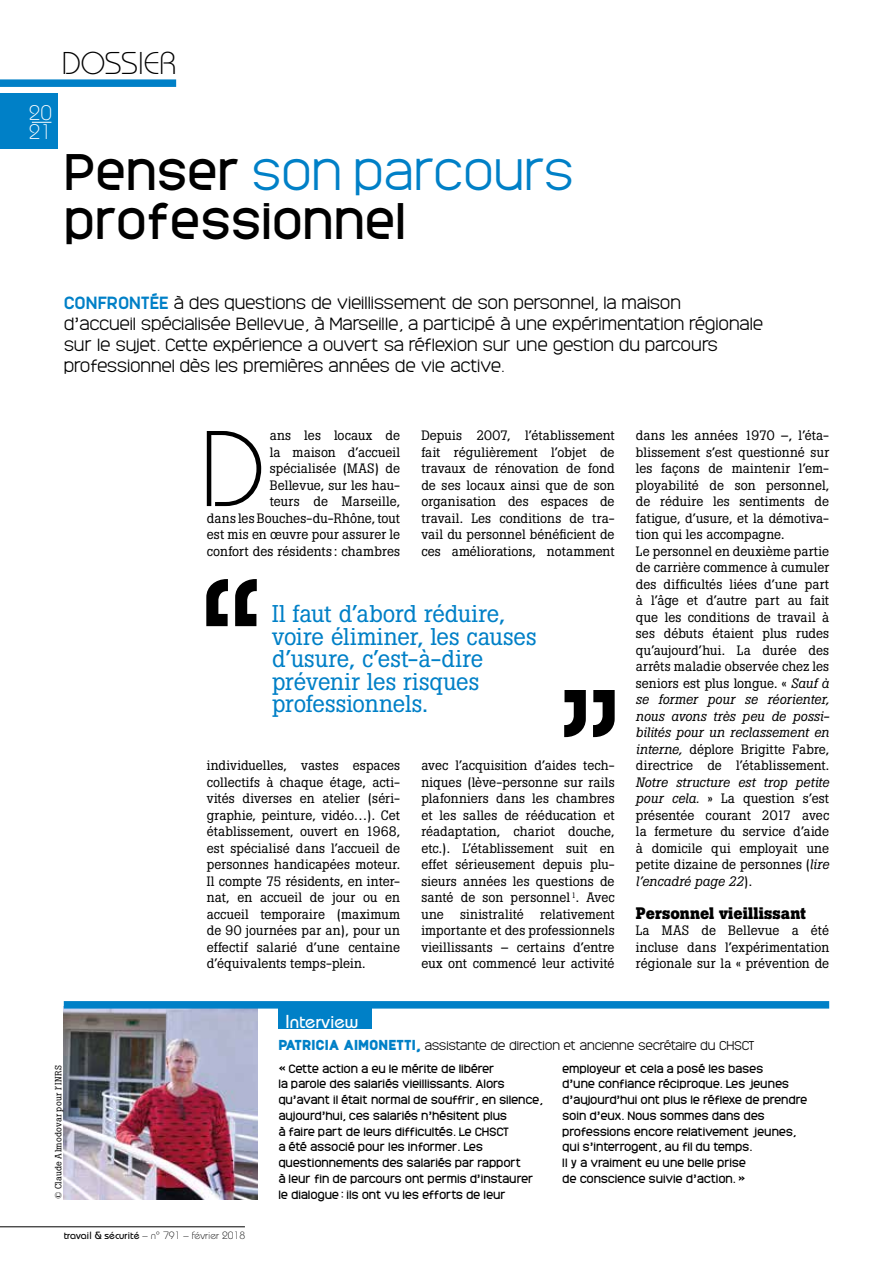
<style>
.page{position:relative;width:893px;height:1263px;background:#fff}
.page>*{position:absolute;margin:0;border:0;box-sizing:border-box;transform-origin:0 0}
.t1{font:300 107.25px "Bauhaus";color:#000}
.t2{font:48px/49.5px "Monark";letter-spacing:-.015em;color:#000}
.t3{font:300 31.5px "Bauhaus";letter-spacing:-.025em;color:#000}
.t4{font:24px/22.5px "Boton";color:#0080c7}
.t5{font:300 21px/19.5px "Bauhaus";color:#fff}
.t6{font:500 18.75px "Bauhaus";color:#fff}
.t7{font:300 16.5px/21px "Monark";letter-spacing:-.02em;color:#000}
.t8{font:700 16.5px "Boton";letter-spacing:.01em;color:#000}
.t9{font:13.5px/16.5px "Boton";letter-spacing:.005em;color:#000;text-align:justify}
.t10{font:300 12px "Monark";letter-spacing:-.03em;color:#000}
.t11{font:11.25px/15.8px "Monark";letter-spacing:-.02em;color:#000}
.t12{font:300 10.5px "Bauhaus";color:#000}
.t13{font:9px "Boton";letter-spacing:.03em;color:#000}
.s1{font-weight:300;color:#0080c7}
.s2{font-weight:700;color:#0080c7}
.s3{font-style:italic}
.s4{font-weight:500}
.s5{font-weight:900;font-size:13.5px;color:#0080c7}
</style>
<div class="page">
<div style="left:0;top:79px;width:176px;height:8px;background:#0080c7"></div>
<div style="left:0;top:93px;width:57px;height:56px;background:#0080c7"></div>
<hr style="left:0;top:1226px;width:245px;height:1px;background:#000">
<svg style="left:32px;top:122px;width:19px;height:1px"></svg>
<img style="left:64px;top:1008px;width:193px;height:191px">
<div style="left:64px;top:1001px;width:765px;height:7px;background:#0080c7"></div>
<div style="left:278px;top:1008px;width:94px;height:21px;background:#0080c7"></div>
<svg style="left:206px;top:579px;width:51px;height:47px"></svg>
<svg style="left:564px;top:690px;width:51px;height:47px"></svg>
<h3 class="t5" style="left:29px;top:103px;width:25px">20<br>21</h3>
<h3 class="t3" style="left:62px;top:45px;width:116px">DOSSIER</h3>
<h2 class="t2" style="left:64px;top:145px;width:512px">Penser <span class="s1">son parcours </span>professionnel</h2>
<p class="t7" style="left:64px;top:292px;width:701px"><span class="s2">CONFRONTÉE</span> à des questions de vieillissement de son personnel, la maison<br>d’accueil spécialisée Bellevue, à Marseille, a participé à une expérimentation régionale sur le sujet. Cette expérience a ouvert sa réflexion sur une gestion du parcours professionnel dès les premières années de vie active.</p>
<p class="t9" style="left:207px;top:427px;width:195px;text-align:right">ans les locaux de<br>la maison d’accueil spécialisée (MAS) de<br>Bellevue, sur les hau-<br>teurs de Marseille,<br>dans les Bouches-du-Rhône, tout est mis en œuvre pour assurer le confort des résidents: chambres</p>
<h1 class="t1" style="left:200px;top:406px;width:67px">D</h1>
<p class="t9" style="left:421px;top:427px;width:195px">Depuis 2007, l’établissement fait régulièrement l’objet de travaux de rénovation de fond de ses locaux ainsi que de son organisation des espaces de travail. Les conditions de tra&shy;vail du personnel bénéficient de ces améliorations, notamment</p>
<h3 class="t4" style="left:272px;top:602px;width:266px">Il faut d’abord réduire, voire éliminer, les causes d’usure, c’est-à-dire prévenir les risques professionnels.</h3>
<p class="t9" style="left:207px;top:757px;width:195px">individuelles, vastes espaces collectifs à chaque étage, acti&shy;vités diverses en atelier (séri&shy;graphie, peinture, vidéo…). Cet établissement, ouvert en 1968, est spécialisé dans l’accueil de personnes handicapées moteur.<br>Il compte 75 résidents, en inter&shy;nat, en accueil de jour ou en accueil temporaire (maximum de 90 journées par an), pour un effectif salarié d’une centaine d’équivalents temps-plein.</p>
<p class="t9" style="left:421px;top:757px;width:195px">avec l’acquisition d’aides tech&shy;niques (lève-personne sur rails plafonniers dans les chambres et les salles de rééducation et réadaptation, chariot douche, etc.). L’établissement suit en effet sérieusement depuis plu&shy;sieurs années les questions de santé de son personnel <sup>1</sup>. Avec une sinistralité relativement importante et des professionnels vieillissants – certains d’entre eux ont commencé leur activité</p>
<p class="t9" style="left:636px;top:427px;width:195px;text-align:left">dans les années 1970 –, l’éta&shy;blissement s’est questionné sur les façons de maintenir l’em&shy;ployabilité de son personnel, de réduire les sentiments de fatigue, d’usure, et la démotiva&shy;tion qui les accompagne.<br>Le personnel en deuxième partie de carrière commence à cumuler des difficultés liées d’une part à l’âge et d’autre part au fait que les conditions de travail à ses débuts étaient plus rudes qu’aujourd’hui. La durée des arrêts maladie observée chez les seniors est plus longue. « <span class="s3">Sauf à se former pour se réorienter, nous avons très peu de possi&shy;bilités pour un reclassement en interne,</span> déplore Brigitte Fabre, directrice de l’établissement.</p>
<p class="t9" style="left:636px;top:773px;width:195px"><span class="s3">Notre structure est trop petite pour cela.</span> » La question s’est présentée courant 2017 avec la fermeture du service d’aide à domicile qui employait une petite dizaine de personnes (<span class="s3">lire l’encadré page 22</span>).</p>
<p class="t8" style="left:636px;top:903px;width:172px">Personnel vieillissant</p>
<p class="t9" style="left:636px;top:922px;width:195px">La MAS de Bellevue a été incluse dans l’expérimentation régionale sur la « prévention de</p>
<p class="t13" style="left:53px;top:1199px;width:135px;rotate:-90deg">© Claude Almodovar pour l’INRS</p>
<p class="t12" style="left:64px;top:1229px;width:183px"><span class="s4">travail &amp; sécurité</span> – n° 791 – février 2018</p>
<h3 class="t6" style="left:286px;top:1011px;width:74px">Interview</h3>
<p class="t11" style="left:278px;top:1060px;width:266px">« Cette action a eu le mérite de libérer<br>la parole des salariés vieillissants. Alors qu’avant il était normal de souffrir, en silence, aujourd’hui, ces salariés n’hésitent plus<br>à faire part de leurs difficultés. Le CHSCT<br>a été associé pour les informer. Les questionnements des salariés par rapport<br>à leur fin de parcours ont permis d’instaurer le dialogue : ils ont vu les efforts de leur</p>
<p class="t11" style="left:562px;top:1060px;width:247px">employeur et cela a posé les bases<br>d’une confiance réciproque. Les jeunes d’aujourd’hui ont plus le réflexe de prendre soin d’eux. Nous sommes dans des professions encore relativement jeunes, qui s’interrogent, au fil du temps.<br>Il y a vraiment eu une belle prise<br>de conscience suivie d’action. »</p>
<p class="t10" style="left:278px;top:1037px;width:478px"><span class="s5">PATRICIA AIMONETTI,</span> assistante de direction et ancienne secrétaire du CHSCT</p>
</div>
